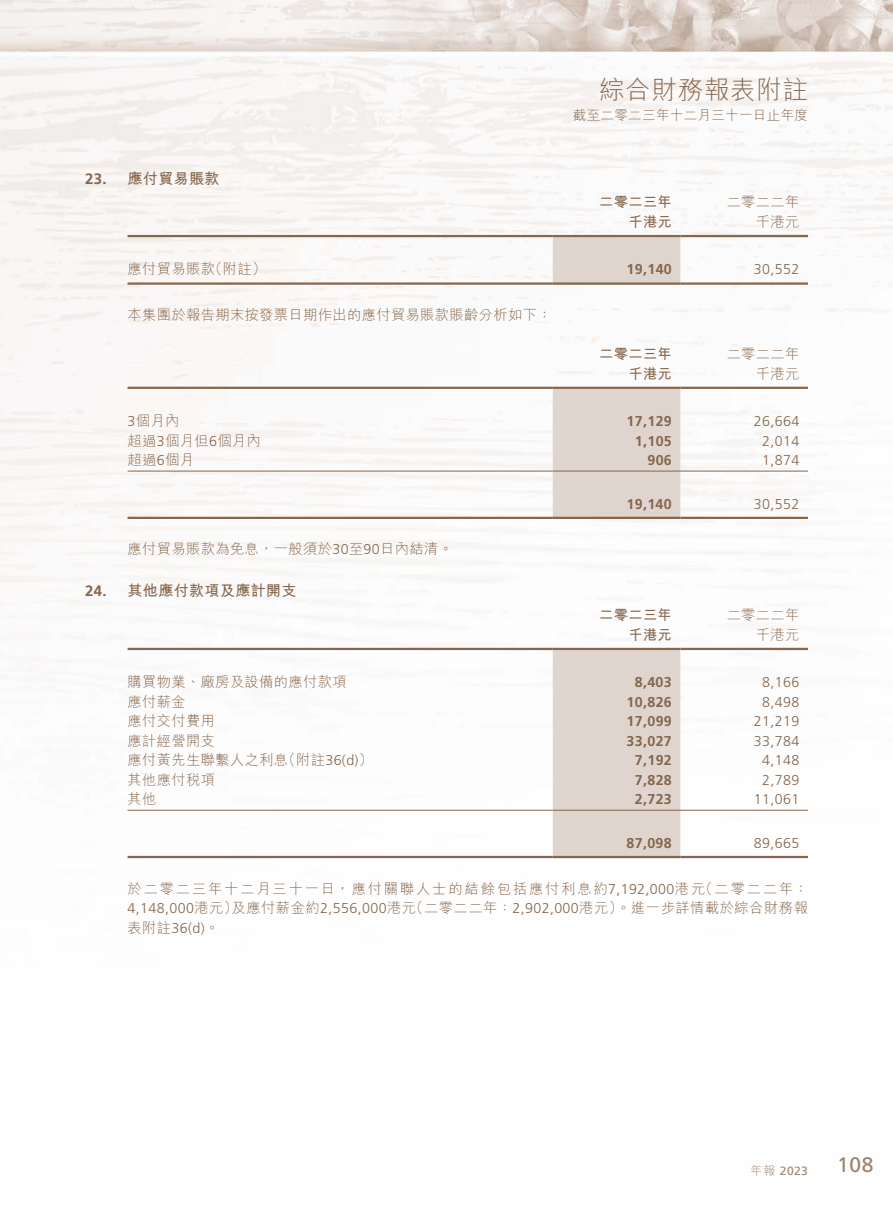
<style>
.page{position:relative;width:893px;height:1212px;background:#fff}
.page>*{position:absolute;margin:0;border:0;box-sizing:border-box;transform-origin:0 0}
.t1{font:300 25.5px "M Hei HK";letter-spacing:.025em;color:#86664c}
.t2{font:21px "Frutiger LT Std";color:#9e826c}
.t3{font:700 15px "M Hei HK";letter-spacing:.025em;color:#86664c}
.t4{font:700 15px "Frutiger LT Std";color:#86664c}
.t5{font:300 14.25px "M Hei HK";letter-spacing:.025em;color:#86664c}
.t6{font:300 14.25px/19.5px "Frutiger LT Std";letter-spacing:.025em;color:#86664c}
.t7{font:300 14.25px/19.5px "M Hei HK";letter-spacing:.13em;color:#86664c}
.t8{font:700 14.25px "Frutiger LT Std";letter-spacing:.025em;color:#86664c}
.t9{font:700 14.25px "M Hei HK";letter-spacing:.025em;color:#86664c}
.t10{font:300 13.5px "M Hei HK";letter-spacing:.025em;color:#86664c}
.t11{font:12px "Frutiger LT Std";color:#9e826c}
.s1{font-family:"Frutiger LT Std"}
.s2{font-family:"M Hei HK"}
.s3{font-family:"M Hei HK";font-weight:300}
</style>
<div class="page">
<img style="left:0;top:0;width:893px;height:859px">
<div style="left:553px;top:237px;width:127px;height:45px;background:#dfd5ce"></div>
<hr style="left:128px;top:235px;width:425px;height:2px;background:#86664c">
<hr style="left:553px;top:235px;width:127px;height:2px;background:#86664c">
<hr style="left:680px;top:235px;width:128px;height:2px;background:#86664c">
<hr style="left:128px;top:282px;width:425px;height:3px;background:#86664c">
<hr style="left:553px;top:282px;width:127px;height:3px;background:#86664c">
<hr style="left:680px;top:282px;width:128px;height:3px;background:#86664c">
<div style="left:553px;top:389px;width:127px;height:128px;background:#dfd5ce"></div>
<hr style="left:128px;top:387px;width:425px;height:2px;background:#86664c">
<hr style="left:553px;top:387px;width:127px;height:2px;background:#86664c">
<hr style="left:680px;top:387px;width:128px;height:2px;background:#86664c">
<hr style="left:128px;top:471px;width:425px;height:1px;background:#86664c">
<hr style="left:553px;top:471px;width:127px;height:1px;background:#86664c">
<hr style="left:680px;top:471px;width:128px;height:1px;background:#86664c">
<hr style="left:128px;top:517px;width:425px;height:2px;background:#86664c">
<hr style="left:553px;top:517px;width:127px;height:2px;background:#86664c">
<hr style="left:680px;top:517px;width:128px;height:2px;background:#86664c">
<div style="left:553px;top:650px;width:127px;height:206px;background:#dfd5ce"></div>
<hr style="left:128px;top:648px;width:425px;height:2px;background:#86664c">
<hr style="left:553px;top:648px;width:127px;height:2px;background:#86664c">
<hr style="left:680px;top:648px;width:128px;height:2px;background:#86664c">
<hr style="left:128px;top:810px;width:425px;height:1px;background:#86664c">
<hr style="left:553px;top:810px;width:127px;height:1px;background:#86664c">
<hr style="left:680px;top:810px;width:128px;height:1px;background:#86664c">
<hr style="left:128px;top:856px;width:425px;height:2px;background:#86664c">
<hr style="left:553px;top:856px;width:127px;height:2px;background:#86664c">
<hr style="left:680px;top:856px;width:128px;height:2px;background:#86664c">
<p class="t4" style="left:85px;top:169px;width:23px">23.</p>
<p class="t4" style="left:85px;top:582px;width:23px">24.</p>
<h1 class="t1" style="left:599px;top:72px;width:210px">綜合財務報表附註</h1>
<p class="t10" style="left:573px;top:106px;width:237px">截至二零二三年十二月三十一日止年度</p>
<p class="t3" style="left:128px;top:167px;width:94px">應付貿易賬款</p>
<p class="t9" style="left:599px;top:192px;width:74px">二零二三年</p>
<p class="t5" style="left:727px;top:192px;width:74px">二零二二年</p>
<p class="t9" style="left:628px;top:211px;width:45px">千港元</p>
<p class="t5" style="left:756px;top:212px;width:45px">千港元</p>
<p class="t5" style="left:128px;top:259px;width:89px">應付貿易賬款</p>
<p class="t5" style="left:128px;top:305px;width:426px">本集團於報告期末按發票日期作出的應付貿易賬款賬齡分析如下：</p>
<p class="t5" style="left:208px;top:259px;width:60px">（附註(</p>
<p class="t8" style="left:626px;top:261px;width:47px">19,140</p>
<p class="t6" style="left:754px;top:260px;width:47px">30,552</p>
<p class="t9" style="left:599px;top:343px;width:74px">二零二三年</p>
<p class="t5" style="left:727px;top:344px;width:74px">二零二二年</p>
<p class="t9" style="left:628px;top:363px;width:45px">千港元</p>
<p class="t5" style="left:756px;top:363px;width:45px">千港元</p>
<p class="t5" style="left:128px;top:411px;width:53px"><span class="s1">3</span>個月內</p>
<p class="t8" style="left:626px;top:413px;width:47px">17,129</p>
<p class="t6" style="left:754px;top:412px;width:47px">26,664</p>
<p class="t5" style="left:128px;top:430px;width:135px">超過<span class="s1">3</span>個月但<span class="s1">6</span>個月內</p>
<p class="t8" style="left:635px;top:432px;width:39px">1,105</p>
<p class="t6" style="left:762px;top:431px;width:39px">2,014</p>
<p class="t5" style="left:128px;top:450px;width:68px">超過<span class="s1">6</span>個月</p>
<p class="t8" style="left:647px;top:452px;width:26px">906</p>
<p class="t6" style="left:762px;top:451px;width:39px">1,874</p>
<p class="t8" style="left:626px;top:495px;width:47px">19,140</p>
<p class="t6" style="left:754px;top:494px;width:47px">30,552</p>
<p class="t5" style="left:128px;top:539px;width:327px">應付貿易賬款為免息，一般須於<span class="s1">30</span>至<span class="s1">90</span>日內結清。</p>
<p class="t3" style="left:128px;top:580px;width:171px">其他應付款項及應計開支</p>
<p class="t9" style="left:599px;top:605px;width:74px">二零二三年</p>
<p class="t5" style="left:727px;top:605px;width:74px">二零二二年</p>
<p class="t9" style="left:628px;top:624px;width:45px">千港元</p>
<p class="t5" style="left:756px;top:624px;width:45px">千港元</p>
<p class="t5" style="left:128px;top:672px;width:221px">購買物業、廠房及設備的應付款項</p>
<p class="t8" style="left:635px;top:674px;width:39px">8,403</p>
<p class="t6" style="left:762px;top:673px;width:39px">8,166</p>
<p class="t5" style="left:128px;top:691px;width:60px">應付薪金</p>
<p class="t8" style="left:626px;top:693px;width:47px">10,826</p>
<p class="t6" style="left:762px;top:692px;width:39px">8,498</p>
<p class="t5" style="left:128px;top:711px;width:89px">應付交付費用</p>
<p class="t8" style="left:626px;top:713px;width:47px">17,099</p>
<p class="t6" style="left:754px;top:712px;width:47px">21,219</p>
<p class="t5" style="left:128px;top:730px;width:89px">應計經營開支</p>
<p class="t8" style="left:626px;top:732px;width:47px">33,027</p>
<p class="t6" style="left:754px;top:731px;width:47px">33,784</p>
<p class="t5" style="left:128px;top:750px;width:162px">應付黃先生聯繫人之利息</p>
<p class="t6" style="left:281px;top:751px;width:93px"><span class="s2">（附註</span> 3 6 <span class="s2">(</span>(d(</p>
<p class="t8" style="left:635px;top:752px;width:39px">7,192</p>
<p class="t6" style="left:762px;top:751px;width:39px">4,148</p>
<p class="t5" style="left:128px;top:769px;width:89px">其他應付稅項</p>
<p class="t8" style="left:635px;top:771px;width:39px">7,828</p>
<p class="t6" style="left:762px;top:770px;width:39px">2,789</p>
<p class="t5" style="left:128px;top:789px;width:30px">其他</p>
<p class="t8" style="left:635px;top:791px;width:39px">2,723</p>
<p class="t6" style="left:754px;top:790px;width:47px">11,061</p>
<p class="t8" style="left:626px;top:834px;width:47px">87,098</p>
<p class="t6" style="left:754px;top:833px;width:47px">89,665</p>
<p class="t7" style="left:409px;top:878px;width:400px;text-indent:-282px">於二零二三年十二月三十一日，應付關聯人士的結餘包括應付利息約<span class="s1">7,192,000</span>港元<br>（二零二二年：<span class="s1">2,902,000</span>港元）。進一步詳情載於綜合財務報</p>
<p class="t5" style="left:698px;top:878px;width:111px">（二零二二年：</p>
<p class="t6" style="left:128px;top:898px;width:112px">4,148,000<span class="s2">港元）表附註</span> 3 6 <span class="s2">。</span>(d(</p>
<p class="t6" style="left:232px;top:898px;width:186px"><span class="s2">及應付薪金約</span>2,556,000<span class="s2">港元</span></p>
<p class="t11" style="left:751px;top:1164px;width:59px"><span class="s3">年報</span> 2023</p>
<h2 class="t2" style="left:837px;top:1152px;width:38px">108</h2>
</div>
